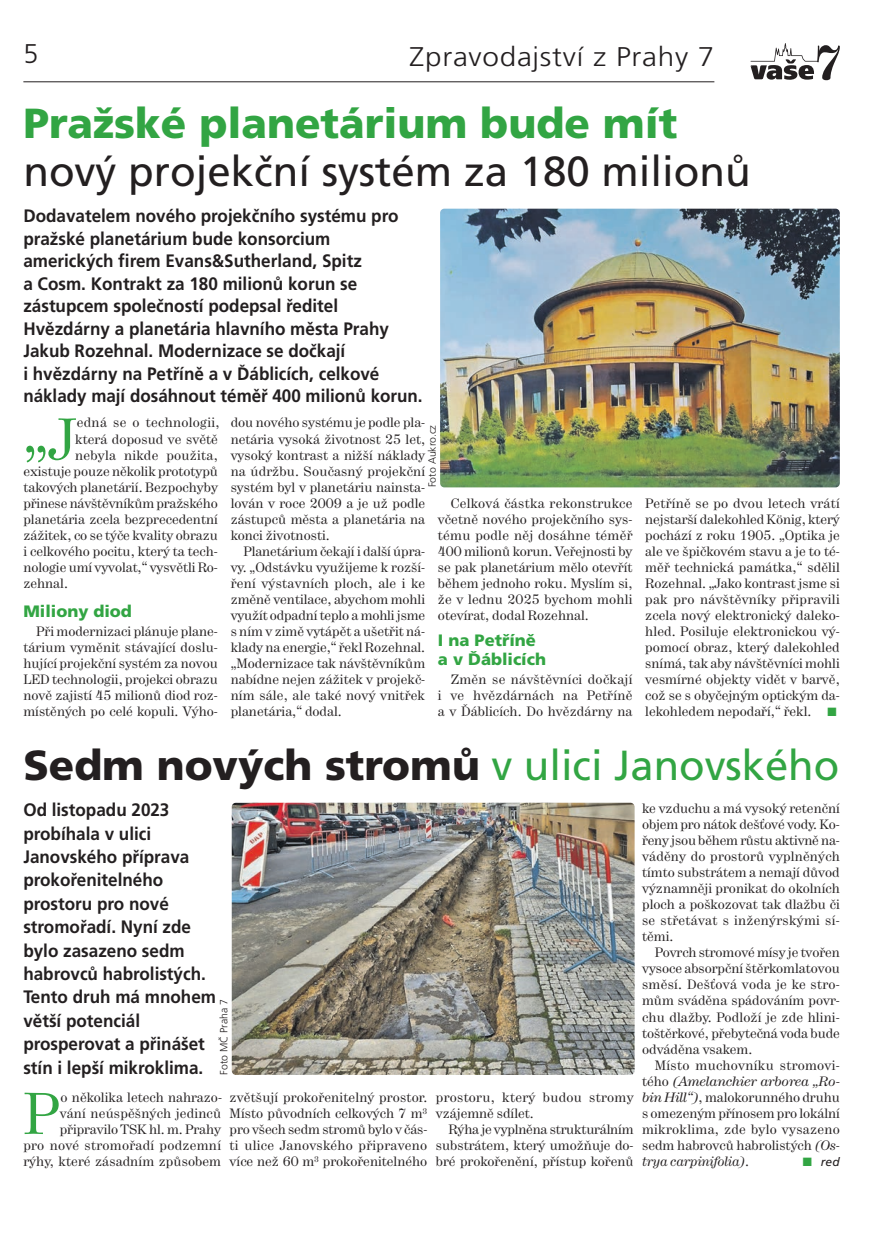
<style>
.page{position:relative;width:893px;height:1242px;background:#fff}
.page>*{position:absolute;margin:0;border:0;box-sizing:border-box;transform-origin:0 0}
.t1{font:58.5px "Hercules";color:#32a543}
.t2{font:900 42px "Frutiger CE";color:#231f20}
.t3{font:42px "Frutiger CE";color:#231f20}
.t4{font:900 42px "Frutiger CE";color:#32a543}
.t5{font:300 27px "Frutiger CE";letter-spacing:.025em;color:#231f20;scale:1.1 1}
.t6{font:300 27px "Frutiger CE";letter-spacing:.025em;color:#231f20}
.t7{font:700 18px/23.4px "Frutiger CE";color:#231f20;scale:.95 1}
.t8{font:900 16.5px/18.8px "Frutiger CE";color:#32a543}
.t9{font:13.5px/16px "Hercules";color:#231f20;text-align:justify}
.t10{font:13.5px/16px "Hercules";letter-spacing:.02em;color:#231f20}
.t11{font:italic 12px "Frutiger CE";color:#231f20}
.t12{font:300 10.5px "Frutiger CE";color:#231f20}
.s1{color:#32a543}
.s2{font-weight:400;color:#32a543}
.s3{font-style:italic}
</style>
<div class="page">
<svg style="left:750px;top:43px;width:90px;height:37px"></svg>
<hr style="left:23px;top:81px;width:691px;height:1px;background:#231f20">
<img style="left:232px;top:802px;width:403px;height:273px;border-radius:4px">
<img style="left:440px;top:209px;width:400px;height:278px;border-radius:4px">
<h3 class="t6" style="left:23px;top:43px;width:17px">5</h3>
<h3 class="t5" style="left:410px;top:46px;width:279px">Zpravodajství z Prahy 7</h3>
<h2 class="t4" style="left:23px;top:106px;width:656px">Pražské planetárium bude mít</h2>
<h2 class="t3" style="left:23px;top:154px;width:729px">nový projekční systém za 180 milionů</h2>
<p class="t7" style="left:23px;top:206px;width:422px;line-height:22.5px">Dodavatelem nového projekčního systému pro pražské planetárium bude konsorcium amerických firem Evans&amp;Sutherland, Spitz<br>a Cosm. Kontrakt za 180 milionů korun se zástupcem společností podepsal ředitel Hvězdárny a planetária hlavního města Prahy Jakub Rozehnal. Modernizace se dočkají<br>i hvězdárny na Petříně a v Ďáblicích, celkové náklady mají dosáhnout téměř 400 milionů korun.</p>
<p class="t12" style="left:428px;top:487px;width:64px;rotate:-90deg">Foto Aukro.cz</p>
<h1 class="t1" style="left:23px;top:415px;width:54px">„J</h1>
<p class="t10" style="left:77px;top:416px;width:144px">edná se o technologii,</p>
<p class="t9" style="left:231px;top:416px;width:196px">dou nového systému je podle pla&shy;netária vysoká životnost 25 let, vysoký kontrast a nižší náklady na údržbu. Současný projekční systém byl v planetáriu nainsta&shy;lován v roce 2009 a je už podle zástupců města a planetária na konci životnosti.</p>
<p class="t9" style="left:231px;top:544px;width:196px;text-indent:13px">Planetárium čekají i další úpra - vy. „Odstávku využijeme k rozší&shy;ření výstavních ploch, ale i ke změně ventilace, abychom mohli využít odpadní teplo a mohli jsme s ním v zimě vytápět a ušetřit ná&shy;klady na energie,“ řekl Rozehnal. „Modernizace tak návštěvníkům nabídne nejen zážitek v projekč&shy;ním sále, ale také nový vnitřek planetária,“ dodal.</p>
<p class="t9" style="left:75px;top:432px;width:144px">která doposud ve světě</p>
<p class="t10" style="left:75px;top:448px;width:144px">nebyla nikde použita,</p>
<p class="t9" style="left:23px;top:464px;width:196px">existuje pouze několik prototypů</p>
<p class="t9" style="left:23px;top:480px;width:196px">takových planetárií. Bezpochyby</p>
<p class="t9" style="left:23px;top:496px;width:196px">přinese návštěvníkům pražského</p>
<p class="t9" style="left:23px;top:512px;width:196px">planetária zcela bezprecedentní</p>
<p class="t9" style="left:23px;top:528px;width:196px">zážitek, co se týče kvality obrazu</p>
<p class="t9" style="left:23px;top:544px;width:196px">i celkového pocitu, který ta tech-</p>
<p class="t9" style="left:23px;top:560px;width:196px">nologie umí vyvolat,“ vysvětli Ro-</p>
<p class="t9" style="left:23px;top:576px;width:46px">zehnal.</p>
<p class="t8" style="left:23px;top:602px;width:110px">Miliony diod</p>
<p class="t9" style="left:23px;top:624px;width:196px;text-indent:13px">Při modernizaci plánuje plane&shy;tárium vyměnit stávající doslu&shy;hující projekční systém za novou LED technologii, projekci obrazu nově zajistí 45 milionů diod roz&shy;místěných po celé kopuli. Výho-</p>
<p class="t9" style="left:438px;top:496px;width:196px;text-indent:13px">Celková částka rekonstrukce včetně nového projekčního sys - tému podle něj dosáhne téměř 400 milionů korun. Veřejnosti by se pak planetárium mělo otevřít během jednoho roku. Myslím si, že v lednu 2025 bychom mohli otevírat, dodal Rozehnal.</p>
<p class="t8" style="left:438px;top:632px;width:110px">I na Petříně a v Ďáblicích</p>
<p class="t9" style="left:438px;top:672px;width:196px;text-indent:13px">Změn se návštěvníci dočkají i ve hvězdárnách na Petříně a v Ďáblicích. Do hvězdárny na</p>
<p class="t9" style="left:645px;top:496px;width:196px">Petříně se po dvou letech vrátí nejstarší dalekohled König, který pochází z roku 1905. „Optika je ale ve špičkovém stavu a je to té&shy;měř technická památka,“ sdělil Rozehnal. „Jako kontrast jsme si pak pro návštěvníky připravili zcela nový elektronický daleko&shy;hled. Posiluje elektronickou vý&shy;pomocí obraz, který dalekohled snímá, tak aby návštěvníci mohli vesmírné objekty vidět v barvě, což se s obyčejným optickým da&shy;lekohledem nepodaří,“ řekl. <span class="s1">■</span></p>
<h2 class="t2" style="left:23px;top:748px;width:817px">Sedm nových stromů <span class="s2">v ulici Janovského</span></h2>
<p class="t7" style="left:23px;top:799px;width:204px">Od listopadu 2023 probíhala v ulici<br>Janovského příprava prokořenitelného prostoru pro nové stromořadí. Nyní zde bylo zasazeno sedm habrovců habrolistých.<br>Tento druh má mnohem větší potenciál prosperovat a přinášet stín i lepší mikroklima.</p>
<h1 class="t1" style="left:23px;top:1092px;width:38px">P</h1>
<p class="t9" style="left:642px;top:801px;width:199px">ke vzduchu a má vysoký retenční objem pro nátok dešťové vody. Ko&shy;řeny jsou během růstu aktivně na&shy;váděny do prostorů vyplněných tímto substrátem a nemají důvod významněji pronikat do okolních ploch a poškozovat tak dlažbu či se střetávat s inženýrskými sí&shy;těmi.</p>
<p class="t9" style="left:642px;top:945px;width:199px;text-indent:13px">Povrch stromové mísy je tvořen vysoce absorpční štěrkomlatovou směsí. Dešťová voda je ke stro&shy;mům sváděna spádováním povr&shy;chu dlažby. Podloží je zde hlini&shy;toštěrkové, přebytečná voda bude odváděna vsakem.</p>
<p class="t9" style="left:642px;top:1058px;width:199px;text-indent:13px">Místo muchovníku stromovi&shy;tého <span class="s3">(Amelanchier arborea „Ro&shy;bin Hill“)</span>, malokorunného druhu s omezeným přínosem pro lokální mikroklima, zde bylo vysazeno sedm habrovců habrolistých <span class="s3">(Os&shy;trya carpinifolia)</span>.</p>
<p class="t12" style="left:220px;top:1074px;width:77px;rotate:-90deg">Foto MČ Praha 7</p>
<p class="t9" style="left:23px;top:1090px;width:200px;text-align:right">o několika letech nahrazo-<br>vání neúspěšných jedinců připravilo TSK hl. m. Prahy<br>pro nové stromořadí podzemní rýhy, které zásadním způsobem</p>
<p class="t9" style="left:230px;top:1090px;width:199px">zvětšují prokořenitelný prostor.<br>Místo původních celkových 7 m<sup>3 </sup>pro všech sedm stromů bylo v čás - ti ulice Janovského připraveno více než 60 m<sup>3</sup> prokořenitelného</p>
<p class="t10" style="left:436px;top:1090px;width:199px">prostoru, který budou stromy vzá jemně sdílet.</p>
<p class="t9" style="left:436px;top:1122px;width:199px;text-indent:13px">Rýha je vyplněna strukturálním substrátem, který umožňuje do - bré prokořenění, přístup kořenů</p>
<p class="t11" style="left:803px;top:1156px;width:38px"><span class="s1">■</span> red</p>
</div>
